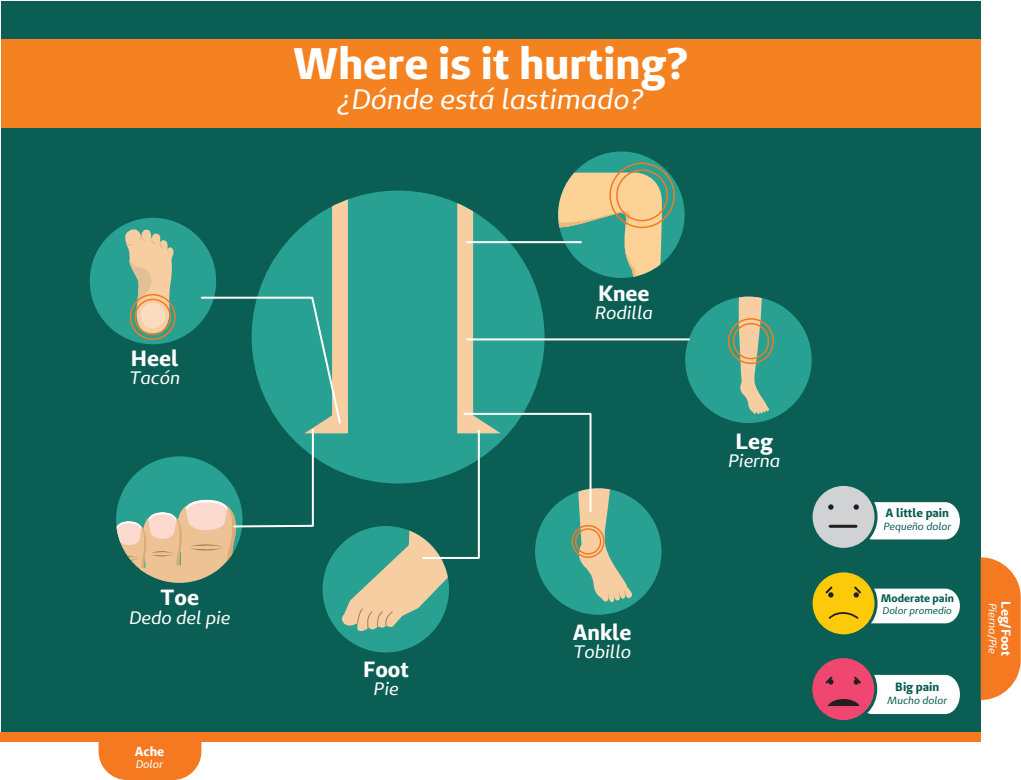
<style>
.page{position:relative;width:1021px;height:780px;background:#fff}
.page>*{position:absolute;margin:0;border:0;box-sizing:border-box;transform-origin:0 0}
.t1{font:700 44.1px "Unimed Sans";color:#fff}
.t2{font:italic 28px "Unimed Sans";color:#fff}
.t3{font:700 22px "Unimed Sans";color:#fff}
.t4{font:italic 18px "Unimed Sans";color:#fff}
.t5{font:700 13px "Unimed Sans";color:#fff}
.t6{font:700 12px "Unimed Sans";color:#0b5e53}
.t7{font:italic 11px "Unimed Sans";color:#fff}
.t8{font:700 10.9px "Unimed Sans";color:#0b5e53}
.t9{font:700 10.7px "Unimed Sans";color:#0b5e53}
.t10{font:italic 10.4px "Unimed Sans";color:#0b5e53}
.t11{font:italic 9.8px "Unimed Sans";color:#0b5e53}
</style>
<div class="page">
<div style="left:1px;top:1px;width:979px;height:739px;background:#0b5e53"></div>
<div style="left:1px;top:39px;width:979px;height:89px;background:#f58220"></div>
<div style="left:90px;top:218px;width:126px;height:126px;background:#29a192;border-radius:50%"></div>
<div style="left:322px;top:526px;width:127px;height:126px;background:#29a192;border-radius:50%"></div>
<div style="left:685px;top:296px;width:126px;height:127px;background:#29a192;border-radius:50%"></div>
<svg style="left:736px;top:296px;width:35px;height:118px"></svg>
<svg style="left:980px;top:557px;width:40px;height:143px;background:#f1873b"></svg>
<div style="left:558px;top:151px;width:126px;height:127px;background:#29a192;border-radius:50%"></div>
<hr style="left:467px;top:338px;width:222px;height:2px;background:#fff">
<div style="left:609px;top:163px;width:65px;height:65px;border:2px solid #f47921;border-radius:50%"></div>
<div style="left:616px;top:169px;width:52px;height:52px;border:2px solid #f47921;border-radius:50%"></div>
<div style="left:728px;top:318px;width:46px;height:46px;border:2px solid #f47921;border-radius:50%"></div>
<div style="left:732px;top:323px;width:37px;height:36px;border:2px solid #f47921;border-radius:50%"></div>
<svg style="left:116px;top:173px;width:546px;height:460px"></svg>
<div style="left:0;top:732px;width:980px;height:10px;background:#f47921"></div>
<svg style="left:98px;top:742px;width:103px;height:38px;background:#f58535"></svg>
<div style="left:811px;top:484px;width:65px;height:65px;background:#d1d2d4;border-radius:50%"></div>
<div style="left:809px;top:483px;width:68px;height:68px;border:3px solid #0b5e53;border-radius:50%"></div>
<svg style="left:828px;top:504px;width:5px;height:5px"></svg>
<svg style="left:853px;top:502px;width:106px;height:37px"></svg>
<hr style="left:830px;top:524px;width:26px;height:3px;background:#231f20">
<svg style="left:811px;top:571px;width:65px;height:64px"></svg>
<div style="left:809px;top:569px;width:68px;height:68px;border:3px solid #0b5e53;border-radius:50%"></div>
<svg style="left:823px;top:584px;width:136px;height:39px;background:#dcd492"></svg>
<svg style="left:811px;top:656px;width:64px;height:65px"></svg>
<div style="left:809px;top:655px;width:68px;height:68px;border:3px solid #0b5e53;border-radius:50%"></div>
<svg style="left:823px;top:674px;width:136px;height:40px;background:#e3b2be"></svg>
<h1 class="t1" style="left:293px;top:34px;width:396px">Where is it hurting?</h1>
<h2 class="t2" style="left:338px;top:81px;width:307px">¿Dónde está lastimado?</h2>
<p class="t3" style="left:131px;top:344px;width:49px">Heel</p>
<p class="t4" style="left:129px;top:366px;width:52px">Tacón</p>
<p class="t3" style="left:160px;top:583px;width:40px">Toe</p>
<p class="t4" style="left:129px;top:605px;width:103px">Dedo del pie</p>
<p class="t5" style="left:135px;top:742px;width:31px">Ache</p>
<p class="t7" style="left:136px;top:757px;width:29px">Dolor</p>
<p class="t3" style="left:363px;top:654px;width:47px">Foot</p>
<p class="t4" style="left:373px;top:677px;width:27px">Pie</p>
<p class="t3" style="left:598px;top:278px;width:53px">Knee</p>
<p class="t4" style="left:595px;top:301px;width:59px">Rodilla</p>
<p class="t3" style="left:573px;top:617px;width:60px">Ankle</p>
<p class="t4" style="left:573px;top:640px;width:59px">Tobillo</p>
<p class="t3" style="left:735px;top:426px;width:39px">Leg</p>
<p class="t4" style="left:728px;top:449px;width:54px">Pierna</p>
<p class="t6" style="left:885px;top:504px;width:65px">A little pain</p>
<p class="t10" style="left:883px;top:520px;width:69px">Pequeño dolor</p>
<p class="t9" style="left:880px;top:514px;width:50px">pouca dor</p>
<p class="t8" style="left:880px;top:591px;width:75px">Moderate pain</p>
<p class="t11" style="left:882px;top:604px;width:71px">Dolor promedio</p>
<p class="t6" style="left:895px;top:678px;width:45px">Big pain</p>
<p class="t10" style="left:887px;top:693px;width:62px">Mucho dolor</p>
<p class="t7" style="left:1007px;top:581px;width:49px;rotate:90deg">Abdomen</p>
<p class="t7" style="left:999px;top:602px;width:53px;rotate:90deg">Pierna/Pie</p>
<p class="t5" style="left:1014px;top:601px;width:56px;rotate:90deg">Leg/Foot</p>
</div>
